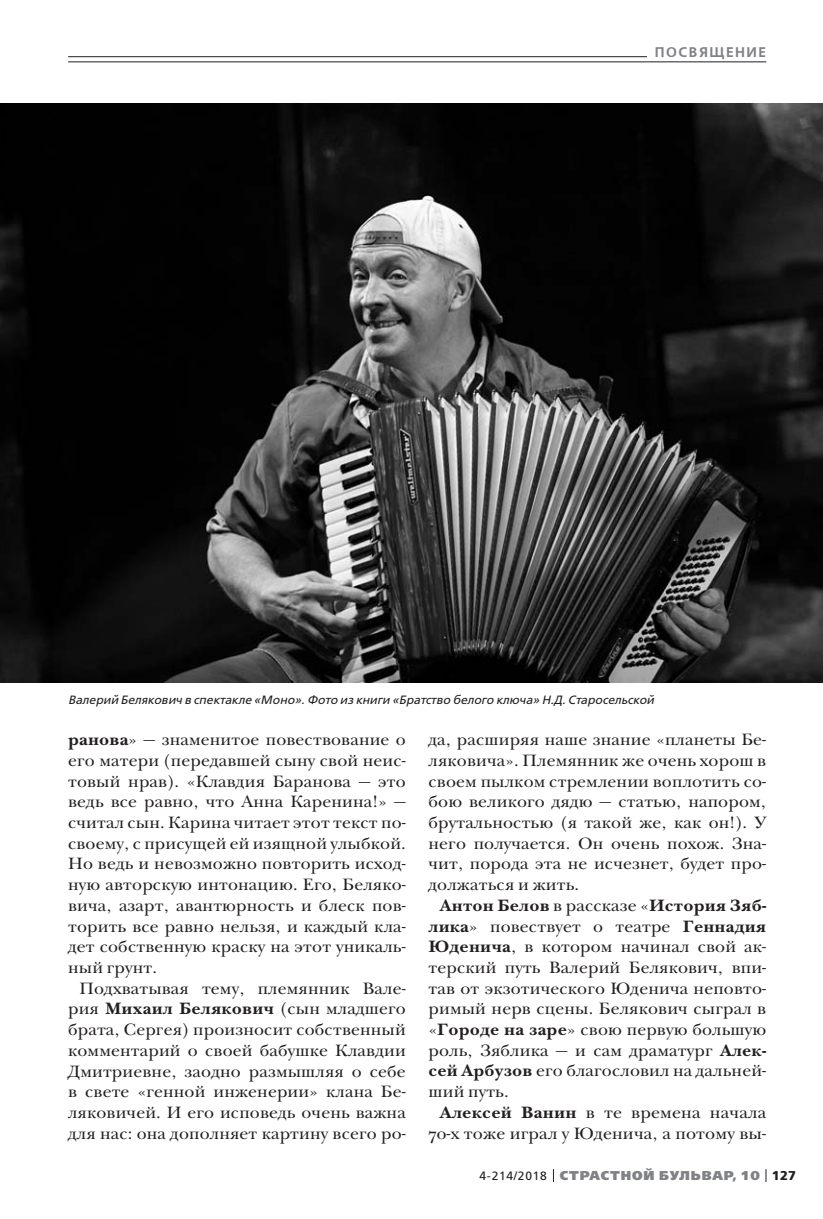
<style>
.page{position:relative;width:823px;height:1219px;background:#fff}
.page>*{position:absolute;margin:0;border:0;box-sizing:border-box;transform-origin:0 0}
.t1{font:17px/20.8px "New Baskerville ITC";letter-spacing:.01em;color:#231f20;text-align:justify}
.t2{font:17px/20.8px "New Baskerville ITC";letter-spacing:.01em;color:#231f20;text-align:right;scale:1.04 1}
.t3{font:600 14px "Free Set";letter-spacing:.11em;color:#808285}
.t4{font:800 12.8px "Free Set";letter-spacing:.07em;color:#808285}
.t5{font:italic 12px "Free Set";color:#231f20}
.s1{font-weight:700}
.s2{font-weight:400;font-size:12px;color:#231f20}
.s3{font-weight:700;color:#231f20}
</style>
<div class="page">
<svg style="left:765px;top:1169px;width:1px;height:13px"></svg>
<hr style="left:68px;top:56px;width:697px;height:1px;background:#231f20">
<div style="left:646px;top:41px;width:119px;height:21px;background:#fff"></div>
<hr style="left:68px;top:62px;width:697px;height:1px;background:#231f20">
<img style="left:0;top:104px;width:822px;height:578px">
<p class="t3" style="left:654px;top:45px;width:113px">ПОСВЯЩЕНИЕ</p>
<p class="t5" style="left:68px;top:694px;width:587px">Валерий Белякович в спектакле «Моно». Фото из книги «Братство белого ключа» Н.Д. Старосельской</p>
<p class="t1" style="left:68px;top:731px;width:339px"><span class="s1">ранова</span>» — знаменитое повествование о его матери (передавшей сыну свой неис&shy;товый нрав). «Клавдия Баранова — это ведь все равно, что Анна Каренина!» — считал сын. Карина читает этот текст по&shy;своему, с присущей ей изящной улыбкой.<br>Но ведь и невозможно повторить исход&shy;ную авторскую интонацию. Его, Беляко&shy;вича, азарт, авантюрность и блеск пов&shy;торить все равно нельзя, и каждый кла&shy;дет собственную краску на этот уникаль&shy;ный грунт.</p>
<p class="t1" style="left:68px;top:979px;width:339px;text-indent:11px">Подхватывая тему, племянник Вале&shy;рия <span class="s1">Михаил Белякович</span> (сын младшего брата, Сергея) произносит собственный комментарий о своей бабушке Клавдии Дмитриевне, заодно размышляя о себе в свете «генной инженерии» клана Бе&shy;ляковичей. И его исповедь очень важна для нас: она дополняет картину всего ро-</p>
<p class="t1" style="left:428px;top:731px;width:339px">да, расширяя наше знание «планеты Бе&shy;ляковича». Племянник же очень хорош в своем пылком стремлении воплотить со&shy;бою великого дядю — статью, напором, брутальностью (я такой же, как он!). У него получается. Он очень похож. Зна&shy;чит, порода эта не исчезнет, будет про&shy;должаться и жить.</p>
<p class="t1" style="left:428px;top:897px;width:339px;text-indent:11px"><span class="s1">Антон Белов</span> в рассказе «<span class="s1">История Зяб&shy;лика</span>» повествует о театре <span class="s1">Геннадия Юденича</span>, в котором начинал свой ак&shy;терский путь Валерий Белякович, впи&shy;тав от экзотического Юденича неповто&shy;римый нерв сцены. Белякович сыграл в «<span class="s1">Городе на заре</span>» свою первую большую роль, Зяблика — и сам драматург <span class="s1">Алек&shy;сей Арбузов</span> его благословил на дальней&shy;ший путь.</p>
<p class="t2" style="left:428px;top:1103px;width:326px"><span class="s1">Алексей Ванин</span> в те времена начала<br>70-х тоже играл у Юденича, а потому вы-</p>
<p class="t4" style="left:479px;top:1169px;width:318px"><span class="s2">4-214/2018</span> СТРАСТНОЙ БУЛЬВАР, 10 <span class="s3">127</span></p>
</div>
